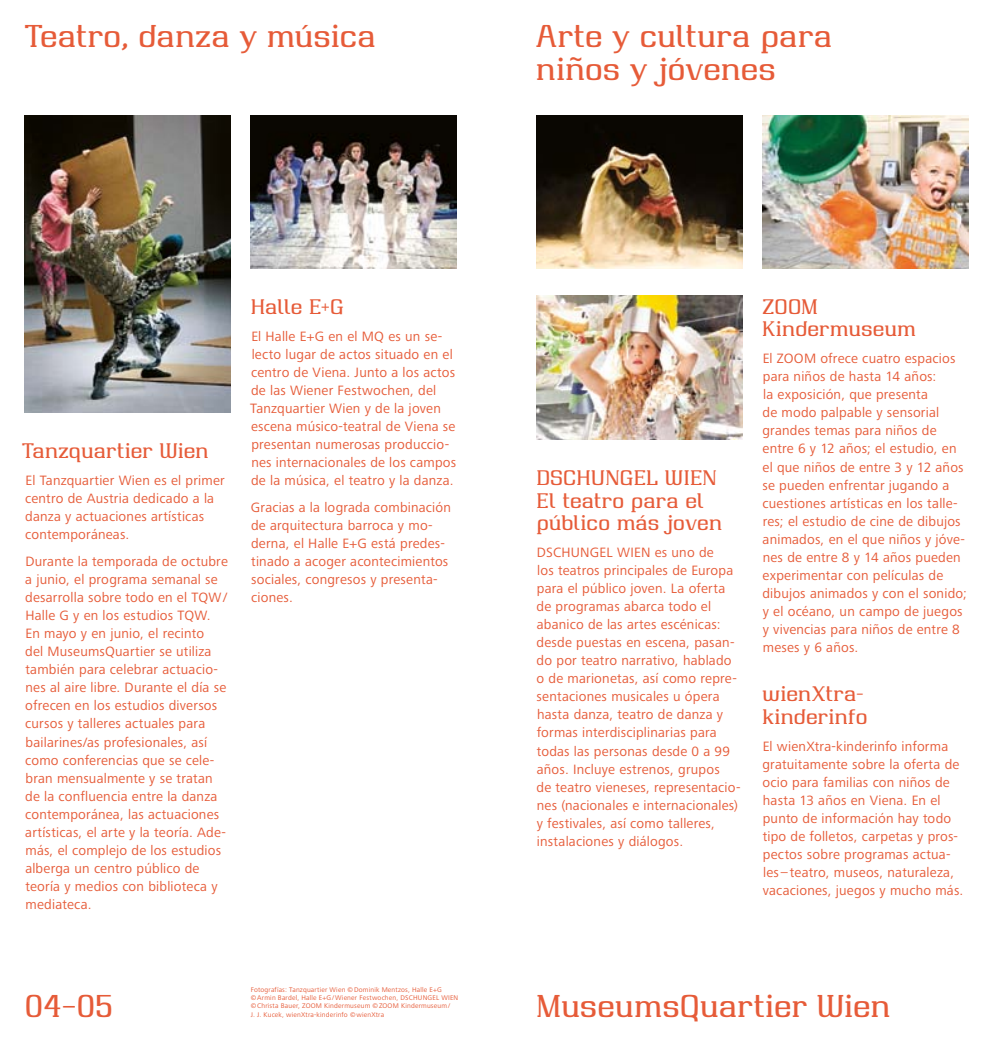
<style>
.page{position:relative;width:993px;height:1042px;background:#fff}
.page>*{position:absolute;margin:0;border:0;box-sizing:border-box;transform-origin:0 0}
.t1{font:31.5px/33.2px "Rigido";color:#e65b38}
.t2{font:21px/22.6px "Rigido";letter-spacing:.005em;color:#e65b38}
.t3{font:14px/18px "Frutiger Next Pro";letter-spacing:.015em;color:#e65b38}
.t4{font:7px/8.4px "Frutiger Next Pro";letter-spacing:.025em;color:#e65b38}
</style>
<div class="page">
<img style="left:251px;top:115px;width:205px;height:154px">
<img style="left:25px;top:115px;width:206px;height:298px">
<img style="left:762px;top:115px;width:205px;height:154px">
<img style="left:536px;top:296px;width:206px;height:144px">
<img style="left:536px;top:115px;width:206px;height:154px">
<h1 class="t1" style="left:25px;top:19px;width:352px">Teatro, danza y música</h1>
<h1 class="t1" style="left:536px;top:19px;width:297px">Arte y cultura para niños y jóvenes</h1>
<h2 class="t2" style="left:22px;top:439px;width:188px">Tanzquartier Wien</h2>
<p class="t3" style="left:25px;top:471px;width:201px">El Tanzquartier Wien es el primer centro de Austria dedicado a la danza y actuaciones artísticas contemporáneas.</p>
<p class="t3" style="left:25px;top:552px;width:204px">Durante la temporada de octubre a junio, el programa semanal se desarrolla sobre todo en el TQW/<br>Halle G y en los estudios TQW.<br>En mayo y en junio, el recinto<br>del MuseumsQuartier se utiliza también para celebrar actuacio&shy;nes al aire libre. Durante el día se ofrecen en los estudios diversos cursos y talleres actuales para bailarines/as profesionales, así como conferencias que se cele&shy;bran mensualmente y se tratan de la confluencia entre la danza contemporánea, las actuaciones artísticas, el arte y la teoría. Ade&shy;más, el complejo de los estudios alberga un centro público de teoría y medios con biblioteca y mediateca.</p>
<h2 class="t2" style="left:251px;top:295px;width:95px">Halle E+G</h2>
<p class="t3" style="left:250px;top:327px;width:207px">El Halle E+G en el MQ es un se&shy;lecto lugar de actos situado en el centro de Viena. Junto a los actos de las Wiener Festwochen, del<br>Tanzquartier Wien y de la joven escena músico-teatral de Viena se presentan numerosas produccio&shy;nes internacionales de los campos de la música, el teatro y la danza.</p>
<p class="t3" style="left:251px;top:498px;width:201px">Gracias a la lograda combinación de arquitectura barroca y mo&shy;derna, el Halle E+G está predes&shy;tinado a acoger acontecimientos sociales, congresos y presenta&shy;ciones.</p>
<h2 class="t2" style="left:536px;top:466px;width:97px">Dschungel</h2>
<h2 class="t2" style="left:536px;top:466px;width:187px;text-indent:128px">Wien<br>El teatro para el público más joven</h2>
<p class="t3" style="left:536px;top:543px;width:205px">DSCHUNGEL WIEN es uno de<br>los teatros principales de Europa para el público joven. La oferta de programas abarca todo el abanico de las artes escénicas: desde puestas en escena, pasan&shy;do por teatro narrativo, hablado o de marionetas, así como repre&shy;sentaciones musicales u ópera hasta danza, teatro de danza y formas interdisciplinarias para todas las personas desde 0 a 99 años. Incluye estrenos, grupos<br>de teatro vieneses, representacio&shy;nes (nacionales e internacionales) y festivales, así como talleres, instalaciones y diálogos.</p>
<h2 class="t2" style="left:761px;top:295px;width:155px">ZOOM<br>Kindermuseum</h2>
<p class="t3" style="left:762px;top:350px;width:206px">El ZOOM ofrece cuatro espacios para niños de hasta 14 años:<br>la exposición, que presenta<br>de modo palpable y sensorial grandes temas para niños de entre 6 y 12 años; el estudio, en el que niños de entre 3 y 12 años se pueden enfrentar jugando a cuestiones artísticas en los talle&shy;res; el estudio de cine de dibujos animados, en el que niños y jóve&shy;nes de entre 8 y 14 años pueden experimentar con películas de dibujos animados y con el sonido; y el océano, un campo de juegos y vivencias para niños de entre 8 meses y 6 años.</p>
<h2 class="t2" style="left:762px;top:682px;width:106px">wienXtra&shy;kinderinfo</h2>
<p class="t3" style="left:762px;top:737px;width:202px">El wienXtra-kinderinfo informa gratuitamente sobre la oferta de ocio para familias con niños de hasta 13 años en Viena. En el punto de información hay todo tipo de folletos, carpetas y pros&shy;pectos sobre programas actua&shy;les – teatro, museos, naturaleza, vacaciones, juegos y mucho más.</p>
<p class="t4" style="left:251px;top:985px;width:209px">Fotografías: Tanzquartier Wien ©Dominik Mentzos, Halle E+G ©Armin Bardel, Halle E+G/Wiener Festwochen, DSCHUNGEL WIEN ©Christa Bauer, ZOOM Kindermuseum ©ZOOM Kindermuseum/<br>J. J. Kucek, wienXtra-kinderinfo ©wienXtra</p>
<h1 class="t1" style="left:25px;top:989px;width:90px">04–05</h1>
<h1 class="t1" style="left:536px;top:989px;width:355px">MuseumsQuartier Wien</h1>
</div>
